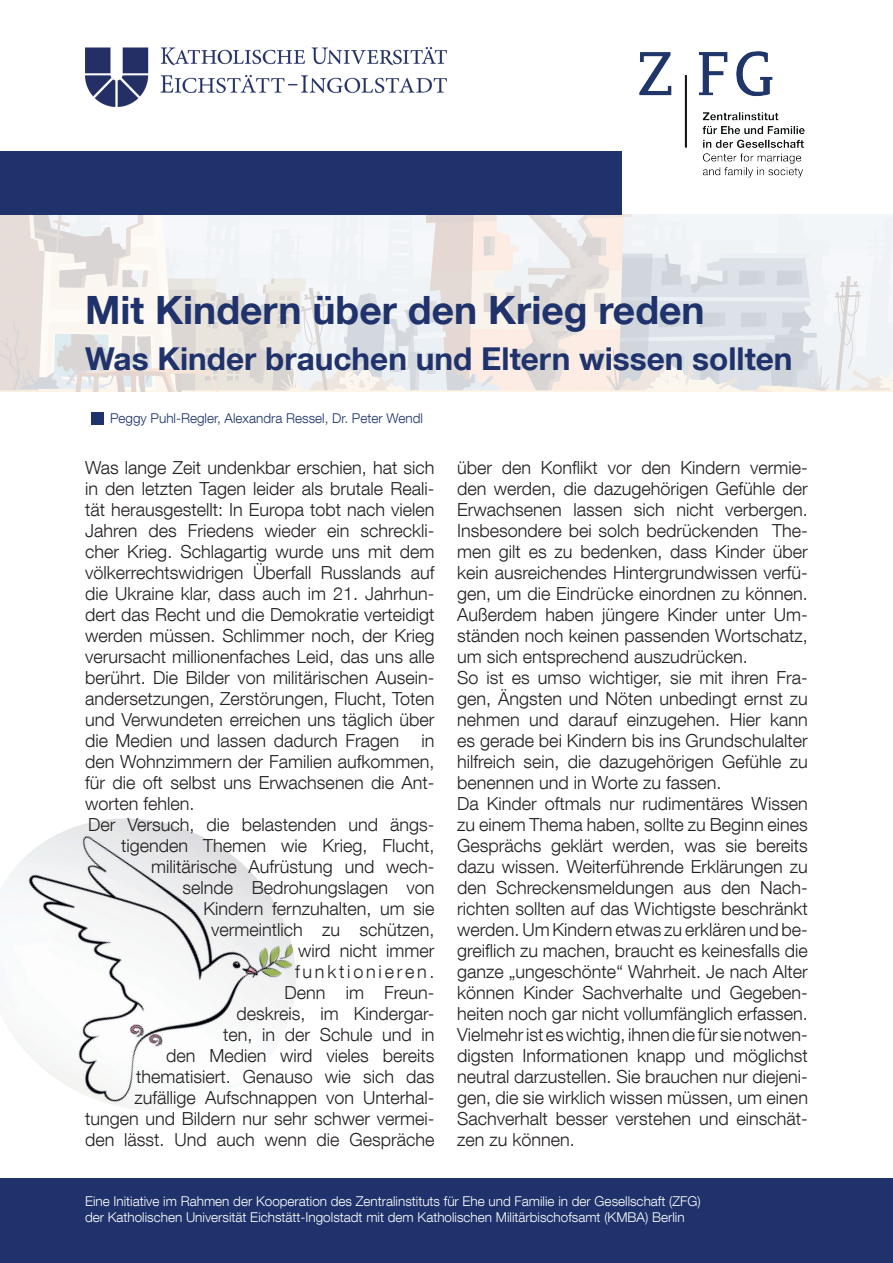
<style>
.page{position:relative;width:893px;height:1263px;background:#fff}
.page>*{position:absolute;margin:0;border:0;box-sizing:border-box;transform-origin:0 0}
.t1{font:700 39px "Helvetica Neue LT Com";color:#1f326b}
.t2{font:700 31.5px "Helvetica Neue LT Com";color:#1f326b}
.t3{font:300 18px/21px "Helvetica Neue LT Com";color:#231f20;text-align:justify}
.t4{font:300 13.5px/16.2px "Helvetica Neue LT Com";color:#fff}
.t5{font:300 13.5px "Helvetica Neue LT Com";color:#1f326b}
</style>
<div class="page">
<div style="left:0;top:1178px;width:893px;height:85px;background:#1f326b"></div>
<img style="left:0;top:818px;width:296px;height:291px">
<img style="left:0;top:215px;width:893px;height:176px">
<div style="left:0;top:151px;width:622px;height:64px;background:#1f326b"></div>
<img style="left:639px;top:51px;width:166px;height:127px">
<img style="left:85px;top:48px;width:361px;height:58px">
<div style="left:91px;top:412px;width:13px;height:13px;background:#1f326b"></div>
<p class="t1" style="left:85px;top:285px;width:621px">Mit Kindern über den Krieg reden</p>
<p class="t2" style="left:85px;top:339px;width:709px">Was Kinder brauchen und Eltern wissen sollten</p>
<p class="t5" style="left:110px;top:410px;width:314px">Peggy Puhl-Regler, Alexandra Ressel, Dr. Peter Wendl</p>
<p class="t3" style="left:85px;top:457px;width:351px">Was lange Zeit undenkbar erschien, hat sich in den letzten Tagen leider als brutale Reali&shy;tät herausgestellt: In Europa tobt nach vielen Jahren des Friedens wieder ein schreckli&shy;cher Krieg. Schlagartig wurde uns mit dem völkerrechtswidrigen Überfall Russlands auf die Ukraine klar, dass auch im 21. Jahrhun&shy;dert das Recht und die Demokratie verteidigt werden müssen. Schlimmer noch, der Krieg verursacht millionenfaches Leid, das uns alle berührt. Die Bilder von militärischen Ausein&shy;andersetzungen, Zerstörungen, Flucht, Toten und Verwundeten erreichen uns täglich über die Medien und lassen dadurch Fragen</p>
<p class="t3" style="left:85px;top:730px;width:351px;text-indent:337px">in den Wohnzimmern der Familien aufkommen, für die oft selbst uns Erwachsenen die Ant&shy;worten fehlen.</p>
<p class="t3" style="left:85px;top:814px;width:351px;text-align:right">Der Versuch, die belastenden und ängs&shy;tigenden Themen wie Krieg, Flucht, militärische Aufrüstung und wech-<br>selnde Bedrohungslagen von<br>Kindern fernzuhalten, um sie<br>vermeintlich zu schützen,<br>wird nicht immer<br>funktionieren.<br>Denn im Freun-<br>deskreis, im Kindergar-<br>ten, in der Schule und in<br>den Medien wird vieles bereits thematisiert. Genauso wie sich das zufällige Aufschnappen von Unterhal&shy;tungen und Bildern nur sehr schwer vermei&shy;den lässt. Und auch wenn die Gespräche</p>
<p class="t3" style="left:457px;top:457px;width:352px">über den Konflikt vor den Kindern vermie&shy;den werden, die dazugehörigen Gefühle der Erwachsenen lassen sich nicht verbergen.<br>Insbesondere bei solch bedrückenden The&shy;men gilt es zu bedenken, dass Kinder über kein ausreichendes Hintergrundwissen verfü&shy;gen, um die Eindrücke einordnen zu können.<br>Außerdem haben jüngere Kinder unter Um&shy;ständen noch keinen passenden Wortschatz, um sich entsprechend auszudrücken.</p>
<p class="t3" style="left:457px;top:667px;width:352px">So ist es umso wichtiger, sie mit ihren Fra&shy;gen, Ängsten und Nöten unbedingt ernst zu nehmen und darauf einzugehen. Hier kann es gerade bei Kindern bis ins Grundschulalter hilfreich sein, die dazugehörigen Gefühle zu benennen und in Worte zu fassen.</p>
<p class="t3" style="left:457px;top:793px;width:352px">Da Kinder oftmals nur rudimentäres Wissen zu einem Thema haben, sollte zu Beginn eines Gesprächs geklärt werden, was sie bereits dazu wissen. Weiterführende Erklärungen zu den Schreckensmeldungen aus den Nach&shy;richten sollten auf das Wichtigste beschränkt werden. Um Kindern etwas zu erklären und be&shy;greiflich zu machen, braucht es keinesfalls die ganze „ungeschönte“ Wahrheit. Je nach Alter können Kinder Sachverhalte und Gegeben&shy;heiten noch gar nicht vollumfänglich erfassen.<br>Vielmehr ist es wichtig, ihnen die für sie notwen&shy;digsten Informationen knapp und möglichst neutral darzustellen. Sie brauchen nur diejeni&shy;gen, die sie wirklich wissen müssen, um einen Sachverhalt besser verstehen und einschät&shy;zen zu können.</p>
<p class="t4" style="left:85px;top:1193px;width:617px">Eine Initiative im Rahmen der Kooperation des Zentralinstituts für Ehe und Familie in der Gesellschaft (ZFG) der Katholischen Universität Eichstätt-Ingolstadt mit dem Katholischen Militärbischofsamt (KMBA) Berlin</p>
</div>
